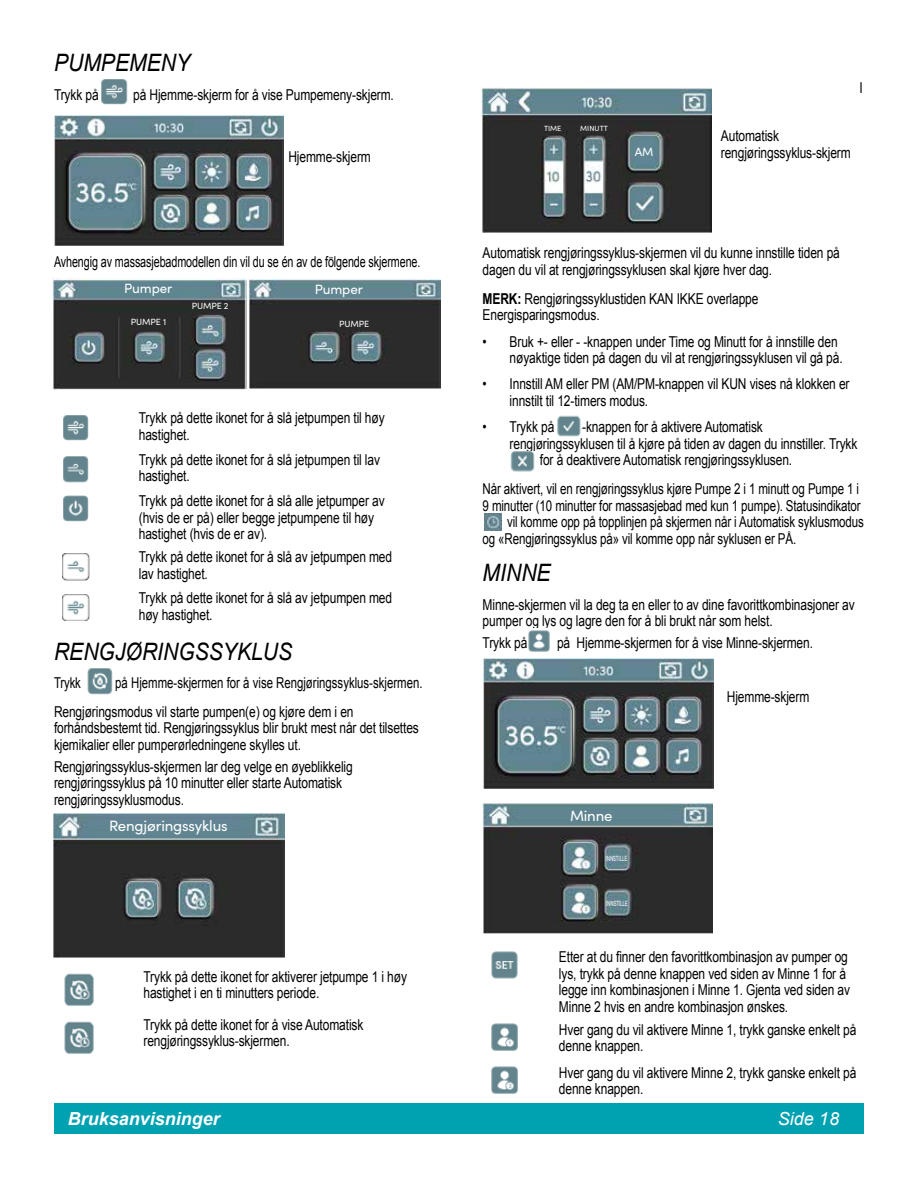
<style>
.page{position:relative;width:918px;height:1188px;background:#fff}
.page>*{position:absolute;margin:0;border:0;box-sizing:border-box;transform-origin:0 0}
.t1{font:italic 24px "Arial";color:#000;scale:.88 1}
.t2{font:italic 700 18px "Arial";color:#fff}
.t3{font:italic 18px "Arial";color:#fff}
.t4{font:15px/16.5px "Arial";letter-spacing:-.01em;color:#000;scale:.8 1}
.t5{font:15px "Arial";letter-spacing:-.01em;color:#000;scale:.77 1}
.t6{font:15px/28.7px "Arial";letter-spacing:-.01em;color:#000;scale:.76 1}
.t7{font:15px "Arial";letter-spacing:-.01em;color:#000;scale:.72 1}
.t8{font:15px "Sofia Pro";letter-spacing:-.01em;color:#fff}
.t9{font:13.5px "Sofia Pro";letter-spacing:-.01em;color:#fff}
.t10{font:12px "Sofia Pro";color:#fff}
.t11{font:9px "Sofia Pro";letter-spacing:-.01em;color:#fff}
.t12{font:7.5px "Sofia Pro";letter-spacing:-.03em;color:#fff;scale:.67 1}
.t13{font:7.5px "Sofia Pro";letter-spacing:-.03em;color:#fff}
.s1{font-weight:700}
</style>
<div class="page">
<div style="left:54px;top:1103px;width:810px;height:31px;background:#00a2b2"></div>
<img style="left:101px;top:79px;width:27px;height:26px">
<img style="left:63px;top:415px;width:26px;height:26px">
<img style="left:63px;top:456px;width:26px;height:27px">
<img style="left:63px;top:495px;width:26px;height:27px">
<img style="left:62px;top:553px;width:28px;height:27px">
<img style="left:62px;top:594px;width:28px;height:27px">
<img style="left:87px;top:668px;width:26px;height:27px">
<img style="left:64px;top:973px;width:30px;height:33px">
<img style="left:64px;top:1021px;width:30px;height:33px">
<img style="left:557px;top:415px;width:24px;height:22px">
<img style="left:510px;top:451px;width:25px;height:21px">
<img style="left:484px;top:513px;width:17px;height:17px">
<img style="left:528px;top:630px;width:22px;height:22px">
<img style="left:491px;top:951px;width:27px;height:28px">
<img style="left:491px;top:1024px;width:27px;height:27px">
<img style="left:491px;top:1067px;width:27px;height:27px">
<img style="left:55px;top:116px;width:229px;height:129px">
<img style="left:249px;top:280px;width:192px;height:109px">
<img style="left:54px;top:813px;width:230px;height:145px">
<img style="left:481px;top:87px;width:231px;height:145px">
<img style="left:484px;top:658px;width:229px;height:130px">
<img style="left:483px;top:802px;width:229px;height:132px">
<img style="left:53px;top:278px;width:193px;height:112px">
<h1 class="t1" style="left:54px;top:48px;width:156px">PUMPEMENY</h1>
<p class="t4" style="left:54px;top:87px;width:57px">Trykk på</p>
<p class="t4" style="left:133px;top:87px;width:327px">på Hjemme-skjerm for å vise Pumpemeny-skjerm.</p>
<p class="t4" style="left:288px;top:149px;width:105px">Hjemme-skjerm</p>
<p class="t7" style="left:54px;top:252px;width:511px">Avhengig av massasjebadmodellen din vil du se én av de fölgende skjermene.</p>
<p class="t9" style="left:124px;top:278px;width:50px">Pumper</p>
<p class="t11" style="left:131px;top:316px;width:37px">PUMPE 1</p>
<p class="t11" style="left:192px;top:300px;width:38px">PUMPE 2</p>
<p class="t9" style="left:315px;top:279px;width:50px">Pumper</p>
<p class="t11" style="left:339px;top:317px;width:32px">PUMPE</p>
<p class="t4" style="left:139px;top:410px;width:309px">Trykk på dette ikonet for å slå jetpumpen til høy hastighet.</p>
<p class="t4" style="left:139px;top:451px;width:303px">Trykk på dette ikonet for å slå jetpumpen til lav hastighet.</p>
<p class="t4" style="left:139px;top:493px;width:309px">Trykk på dette ikonet for å slå alle jetpumper av (hvis de er på) eller begge jetpumpene til høy hastighet (hvis de er av).</p>
<p class="t4" style="left:139px;top:549px;width:318px">Trykk på dette ikonet for å slå av jetpumpen med lav hastighet.</p>
<p class="t4" style="left:139px;top:590px;width:318px">Trykk på dette ikonet for å slå av jetpumpen med høy hastighet.</p>
<h1 class="t1" style="left:54px;top:636px;width:272px">RENGJØRINGSSYKLUS</h1>
<p class="t6" style="left:54px;top:669px;width:37px">Trykk</p>
<p class="t6" style="left:54px;top:669px;width:486px;text-indent:61px">på Hjemme-skjermen for å vise Rengjøringssyklus-skjermen.<br>Rengjøringsmodus vil starte pumpen(e) og kjøre dem i en</p>
<p class="t4" style="left:54px;top:720px;width:458px">forhåndsbestemt tid. Rengjøringssyklus blir brukt mest når det tilsettes kjemikalier eller pumperørledningene skylles ut.</p>
<p class="t4" style="left:54px;top:758px;width:375px">Rengjøringssyklus-skjermen lar deg velge en øyeblikkelig rengjøringssyklus på 10 minutter eller starte Automatisk rengjøringssyklusmodus.</p>
<p class="t8" style="left:109px;top:815px;width:120px">Rengjøringssyklus</p>
<p class="t4" style="left:143px;top:968px;width:331px">Trykk på dette ikonet for aktiverer jetpumpe 1 i høy hastighet i en ti minutters periode.</p>
<p class="t4" style="left:143px;top:1017px;width:276px">Trykk på dette ikonet for å vise Automatisk rengjøringssyklus-skjermen.</p>
<p class="t13" style="left:544px;top:123px;width:19px">TIME</p>
<p class="t13" style="left:580px;top:123px;width:30px">MINUTT</p>
<p class="t10" style="left:635px;top:143px;width:20px">AM</p>
<p class="t4" style="left:859px;top:80px;width:6px">I</p>
<p class="t4" style="left:721px;top:128px;width:164px">Automatisk rengjøringssyklus-skjerm</p>
<p class="t4" style="left:483px;top:245px;width:448px">Automatisk rengjøringssyklus-skjermen vil du kunne innstille tiden på dagen du vil at rengjøringssyklusen skal kjøre hver dag.</p>
<p class="t4" style="left:483px;top:290px;width:346px"><span class="s1">MERK:</span> Rengjøringssyklustiden KAN IKKE overlappe<br>Energisparingsmodus.</p>
<p class="t4" style="left:510px;top:333px;width:418px;text-indent:-27px">• Bruk +- eller - -knappen under Time og Minutt for å innstille den nøyaktige tiden på dagen du vil at rengjøringssyklusen vil gå på.</p>
<p class="t4" style="left:510px;top:376px;width:426px;text-indent:-27px">• Innstill AM eller PM (AM/PM-knappen vil KUN vises nå klokken er innstilt til 12-timers modus.</p>
<p class="t4" style="left:483px;top:419px;width:91px">• Trykk på</p>
<p class="t4" style="left:582px;top:419px;width:227px">-knappen for å aktivere Automatisk</p>
<p class="t4" style="left:510px;top:436px;width:436px">rengjøringssyklusen til å kjøre på tiden av dagen du innstiller. Trykk</p>
<p class="t4" style="left:540px;top:452px;width:317px">for å deaktivere Automatisk rengjøringssyklusen.</p>
<p class="t5" style="left:483px;top:479px;width:490px">Når aktivert, vil en rengjøringssyklus kjøre Pumpe 2 i 1 minutt og Pumpe 1 i</p>
<p class="t5" style="left:483px;top:496px;width:493px">9 minutter (10 minutter for massasjebad med kun 1 pumpe). Statusindikator</p>
<p class="t5" style="left:507px;top:512px;width:465px">vil komme opp på topplinjen på skjermen når i Automatisk syklusmodus</p>
<p class="t5" style="left:483px;top:529px;width:409px">og «Rengjøringssyklus på» vil komme opp når syklusen er PÅ.</p>
<h1 class="t1" style="left:483px;top:557px;width:79px">MINNE</h1>
<p class="t4" style="left:483px;top:596px;width:467px">Minne-skjermen vil la deg ta en eller to av dine favorittkombinasjoner av pumper og lys og lagre den for å bli brukt når som helst.</p>
<p class="t4" style="left:483px;top:635px;width:57px">Trykk på</p>
<p class="t4" style="left:557px;top:635px;width:321px">på Hjemme-skjermen for å vise Minne-skjermen.</p>
<p class="t8" style="left:570px;top:805px;width:44px">Minne</p>
<p class="t12" style="left:605px;top:853px;width:34px">INNSTILLE</p>
<p class="t12" style="left:606px;top:898px;width:34px">INNSTILLE</p>
<p class="t4" style="left:727px;top:688px;width:105px">Hjemme-skjerm</p>
<p class="t4" style="left:559px;top:949px;width:365px">Etter at du finner den favorittkombinasjon av pumper og lys, trykk på denne knappen ved siden av Minne 1 for å legge inn kombinasjonen i Minne 1. Gjenta ved siden av Minne 2 hvis en andre kombinasjon ønskes.</p>
<p class="t4" style="left:559px;top:1021px;width:373px">Hver gang du vil aktivere Minne 1, trykk ganske enkelt på denne knappen.</p>
<p class="t4" style="left:559px;top:1064px;width:373px">Hver gang du vil aktivere Minne 2, trykk ganske enkelt på denne knappen.</p>
<p class="t2" style="left:68px;top:1107px;width:154px">Bruksanvisninger</p>
<p class="t3" style="left:778px;top:1107px;width:63px">Side 18</p>
</div>
